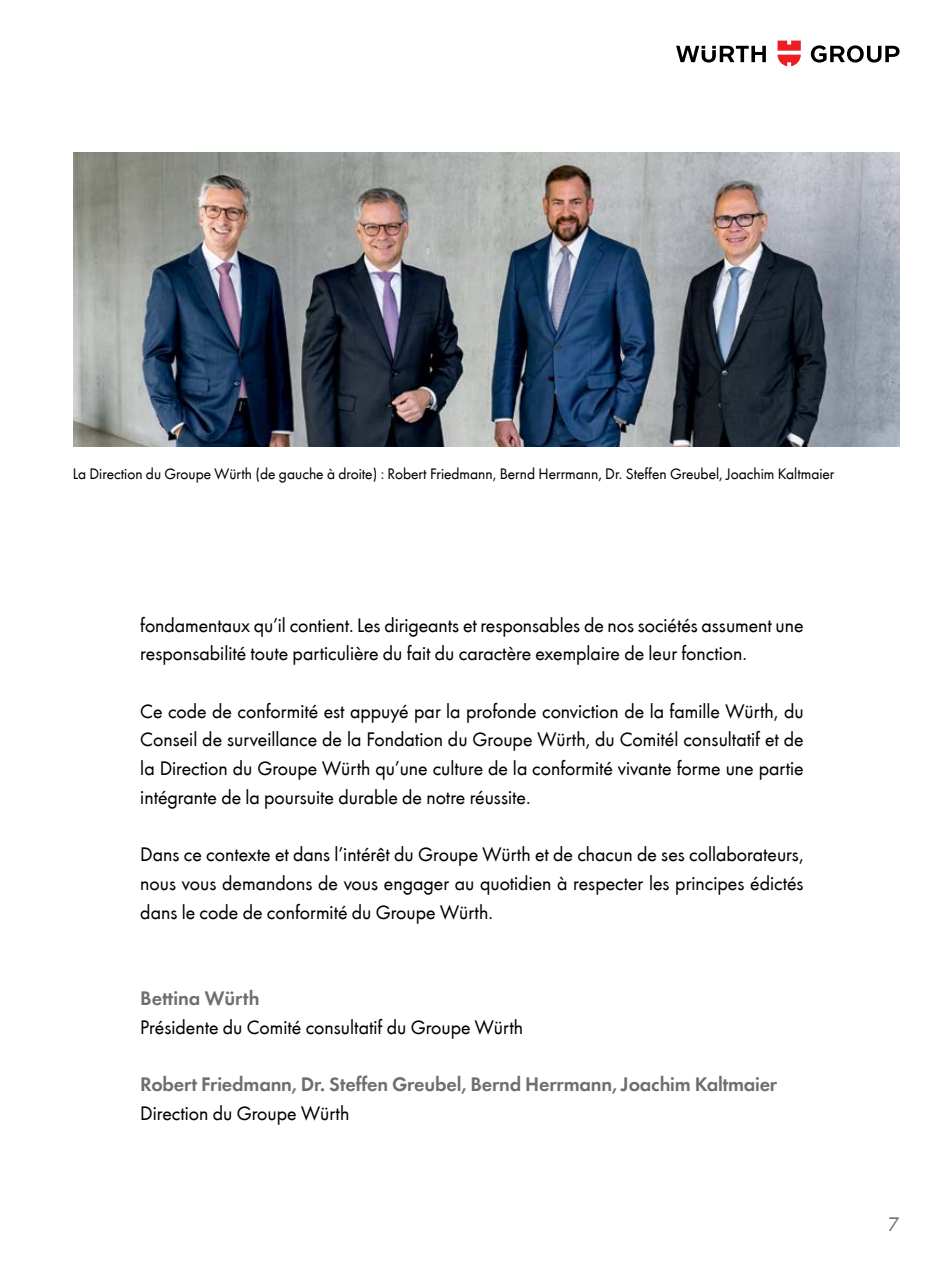
<style>
.page{position:relative;width:944px;height:1276px;background:#fff}
.page>*{position:absolute;margin:0;border:0;box-sizing:border-box;transform-origin:0 0}
.t1{font:20.25px/28.8px "Wuerth";color:#000;text-align:justify}
.t2{font:600 20.25px "Wuerth";letter-spacing:-.01em;color:#6d6e71}
.t3{font:20.25px "Wuerth";color:#6d6e71}
.t4{font:15.75px "Wuerth";color:#000}
</style>
<div class="page">
<svg style="left:676px;top:46px;width:90px;height:17px"></svg>
<svg style="left:811px;top:45px;width:88px;height:18px"></svg>
<svg style="left:778px;top:41px;width:23px;height:25px"></svg>
<img style="left:73px;top:152px;width:826px;height:294px">
<p class="t4" style="left:73px;top:463px;width:763px">La Direction du Groupe Würth (de gauche à droite) : Robert Friedmann, Bernd Herrmann, Dr. Steffen Greubel, Joachim Kaltmaier</p>
<p class="t1" style="left:140px;top:609px;width:665px">fondamentaux qu’il contient. Les dirigeants et responsables de nos sociétés assument une responsabilité toute particulière du fait du caractère exemplaire de leur fonction.</p>
<p class="t1" style="left:140px;top:695px;width:665px">Ce code de conformité est appuyé par la profonde conviction de la famille Würth, du Conseil de surveillance de la Fondation du Groupe Würth, du Comitél consultatif et de la Direction du Groupe Würth qu’une culture de la conformité vivante forme une partie intégrante de la poursuite durable de notre réussite.</p>
<p class="t1" style="left:140px;top:839px;width:665px">Dans ce contexte et dans l’intérêt du Groupe Würth et de chacun de ses collaborateurs, nous vous demandons de vous engager au quotidien à respecter les principes édictés dans le code de conformité du Groupe Würth.</p>
<p class="t2" style="left:140px;top:983px;width:121px">Bettina Würth</p>
<p class="t1" style="left:140px;top:1011px;width:384px">Présidente du Comité consultatif du Groupe Würth</p>
<p class="t2" style="left:140px;top:1069px;width:638px">Robert Friedmann, Dr. Steffen Greubel, Bernd Herrmann, Joachim Kaltmaier</p>
<p class="t1" style="left:140px;top:1097px;width:211px">Direction du Groupe Würth</p>
<p class="t3" style="left:888px;top:1210px;width:13px">7</p>
</div>
